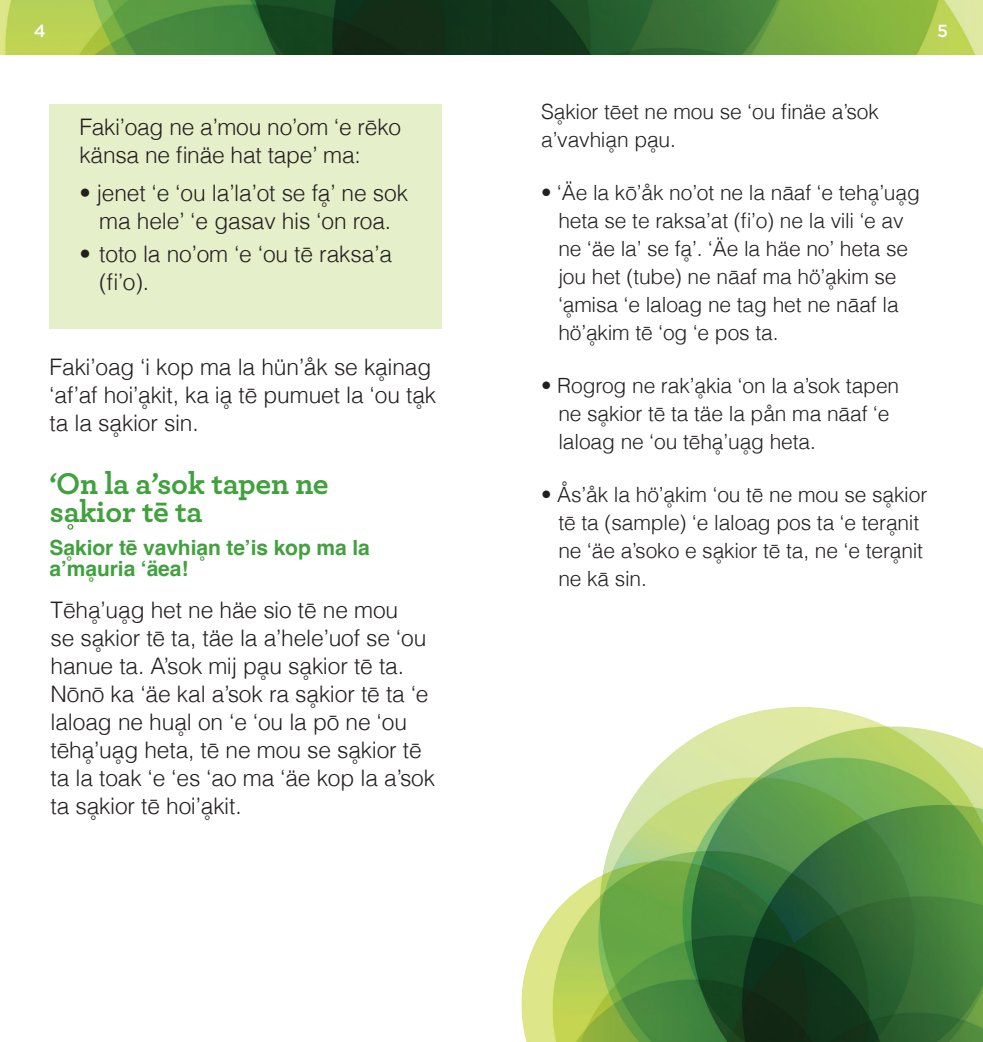
<style>
.page{position:relative;width:983px;height:1042px;background:#fff}
.page>*{position:absolute;margin:0;border:0;box-sizing:border-box;transform-origin:0 0}
.TTS_Subhead_L1{font:700 31.5px/28px "Archer";letter-spacing:-.01em;color:#40a13e}
.TTS_Body_text{font:300 22.75px/28px "Helvetica";letter-spacing:-.005em;color:#231f20}
.TTS_Bullet-text{font:300 22.75px/28px "Helvetica";letter-spacing:-.005em;color:#231f20;text-align:center}
.TTS_Body_text-2{font:300 21px/28px "Helvetica";letter-spacing:-.005em;color:#231f20}
.TTS_Body_text-3{font:700 21px/21px "Helvetica";letter-spacing:-.005em;color:#42a13f}
.t1{font:500 17.5px "Gotham";color:#fff}
</style>
<div class="page">
<img style="left:0;top:0;width:982px;height:55px">
<div style="left:50px;top:104px;width:391px;height:224px;background:#e5efc9"></div>
<svg style="left:67px;top:524px;width:6px;height:6px"></svg>
<img style="left:521px;top:707px;width:461px;height:335px">
<p class="t1" style="left:34px;top:19px;width:13px">4</p>
<p class="t1" style="left:937px;top:19px;width:12px">5</p>
<p class="TTS_Body_text" style="left:79px;top:112px;width:323px">Faki’oag ne a’mou no’om ‘e rēko känsa ne finäe hat tape’ ma:</p>
<p class="TTS_Bullet-text" style="left:79px;top:178px;width:330px">• jenet ‘e ‘ou la’la’ot se fḁ’ ne sok ma hele’ ‘e gasav his ‘on roa.</p>
<p class="TTS_Bullet-text" style="left:99px;top:239px;width:294px;text-align:left;text-indent:-20px">• toto la no’om ‘e ‘ou tē raksa’a (fi’o).</p>
<p class="TTS_Body_text" style="left:50px;top:351px;width:388px">Faki’oag ‘i kop ma la hün’åk se kḁinag ‘af’af hoi’ḁkit, ka iḁ tē pumuet la ‘ou tḁk ta la sḁkior sin.</p>
<p class="TTS_Subhead_L1" style="left:50px;top:467px;width:280px">‘On la a’sok tapen ne sakior tē ta</p>
<p class="TTS_Body_text-3" style="left:50px;top:540px;width:321px">Sḁkior tē vavhiḁn te’is kop ma la a’mḁuria ‘äea!</p>
<p class="TTS_Body_text" style="left:50px;top:594px;width:386px">Tēhḁ’uḁg het ne häe sio tē ne mou<br>se sḁkior tē ta, täe la a’hele’uof se ‘ou hanue ta. A’sok mij pḁu sḁkior tē ta.<br>Nōnō ka ‘äe kal a’sok ra sḁkior tē ta ‘e laloag ne huḁl on ‘e ‘ou la pō ne ‘ou tēhḁ’uḁg heta, tē ne mou se sḁkior tē ta la toak ‘e ‘es ‘ao ma ‘äe kop la a’sok ta sḁkior tē hoi’ḁkit.</p>
<p class="TTS_Body_text-2" style="left:541px;top:96px;width:339px">Sḁkior tēet ne mou se ‘ou finäe a’sok a’vavhiḁn pḁu.</p>
<p class="TTS_Body_text-2" style="left:558px;top:177px;width:363px;text-indent:-17px">• ‘Äe la kō’åk no’ot ne la nāaf ‘e tehḁ’uḁg heta se te raksa’at (fi’o) ne la vili ‘e av ne ‘äe la’ se fḁ’. ‘Äe la häe no’ heta se jou het (tube) ne nāaf ma hö’ḁkim se ‘ḁmisa ‘e laloag ne tag het ne nāaf la hö’ḁkim tē ‘og ‘e pos ta.</p>
<p class="TTS_Body_text-2" style="left:558px;top:370px;width:342px;text-indent:-17px">• Rogrog ne rak’ḁkia ‘on la a’sok tapen ne sḁkior tē ta täe la pån ma nāaf ‘e laloag ne ‘ou tēhḁ’uḁg heta.</p>
<p class="TTS_Body_text-2" style="left:558px;top:479px;width:370px;text-indent:-17px">• Ås’åk la hö’ḁkim ‘ou tē ne mou se sḁkior tē ta (sample) ‘e laloag pos ta ‘e terḁnit ne ‘äe a’soko e sḁkior tē ta, ne ‘e terḁnit ne kā sin.</p>
</div>
